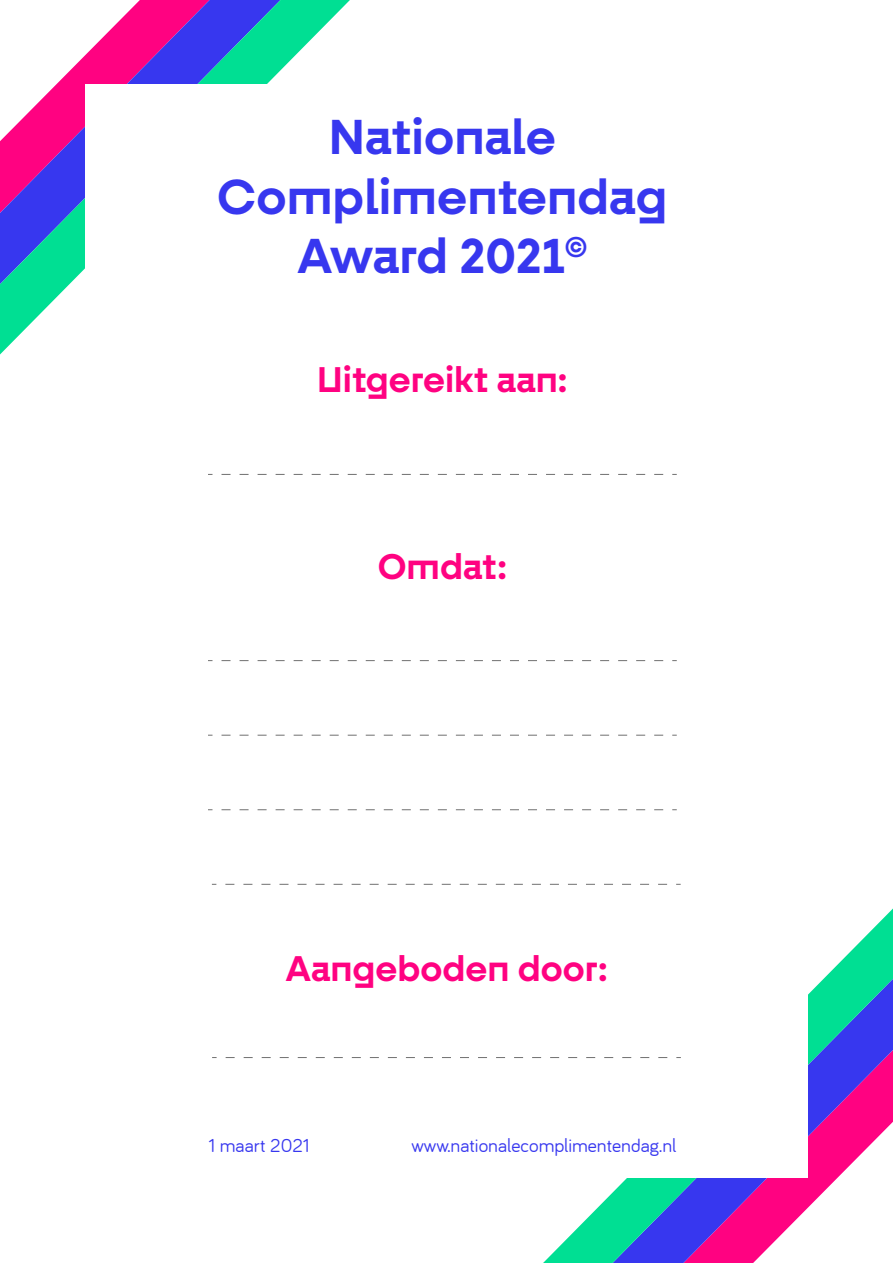
<style>
.page{position:relative;width:893px;height:1263px;background:#fff}
.page>*{position:absolute;margin:0;border:0;box-sizing:border-box;transform-origin:0 0}
.t1{font:600 49.5px/59.4px "Fractul Alt";color:#3737ef;text-align:center}
.t2{font:600 36px "Fractul Alt";color:#ff0281}
.t3{font:19.5px "Bariol";color:#3737ef}
</style>
<div class="page">
<svg style="left:0;top:0;width:350px;height:354px"></svg>
<svg style="left:808px;top:908px;width:85px;height:142px"></svg>
<div style="left:85px;top:85px;width:723px;height:1093px;background:#fff"></div>
<svg style="left:222px;top:474px;width:455px;height:1px"></svg>
<svg style="left:222px;top:660px;width:455px;height:1px"></svg>
<svg style="left:222px;top:735px;width:455px;height:1px"></svg>
<svg style="left:222px;top:809px;width:455px;height:1px"></svg>
<svg style="left:225px;top:884px;width:456px;height:1px"></svg>
<svg style="left:226px;top:1050px;width:667px;height:213px"></svg>
<h1 class="t1" style="left:217px;top:107px;width:452px">Nationale<br>Complimentendag<br>Award 2021<sup>©</sup></h1>
<h2 class="t2" style="left:317px;top:358px;width:252px">Uitgereikt aan:</h2>
<h2 class="t2" style="left:378px;top:546px;width:131px">Omdat:</h2>
<h2 class="t2" style="left:285px;top:947px;width:324px">Aangeboden door:</h2>
<p class="t3" style="left:208px;top:1134px;width:103px">1 maart 2021</p>
<p class="t3" style="left:411px;top:1134px;width:266px">www.nationalecomplimentendag.nl</p>
</div>
